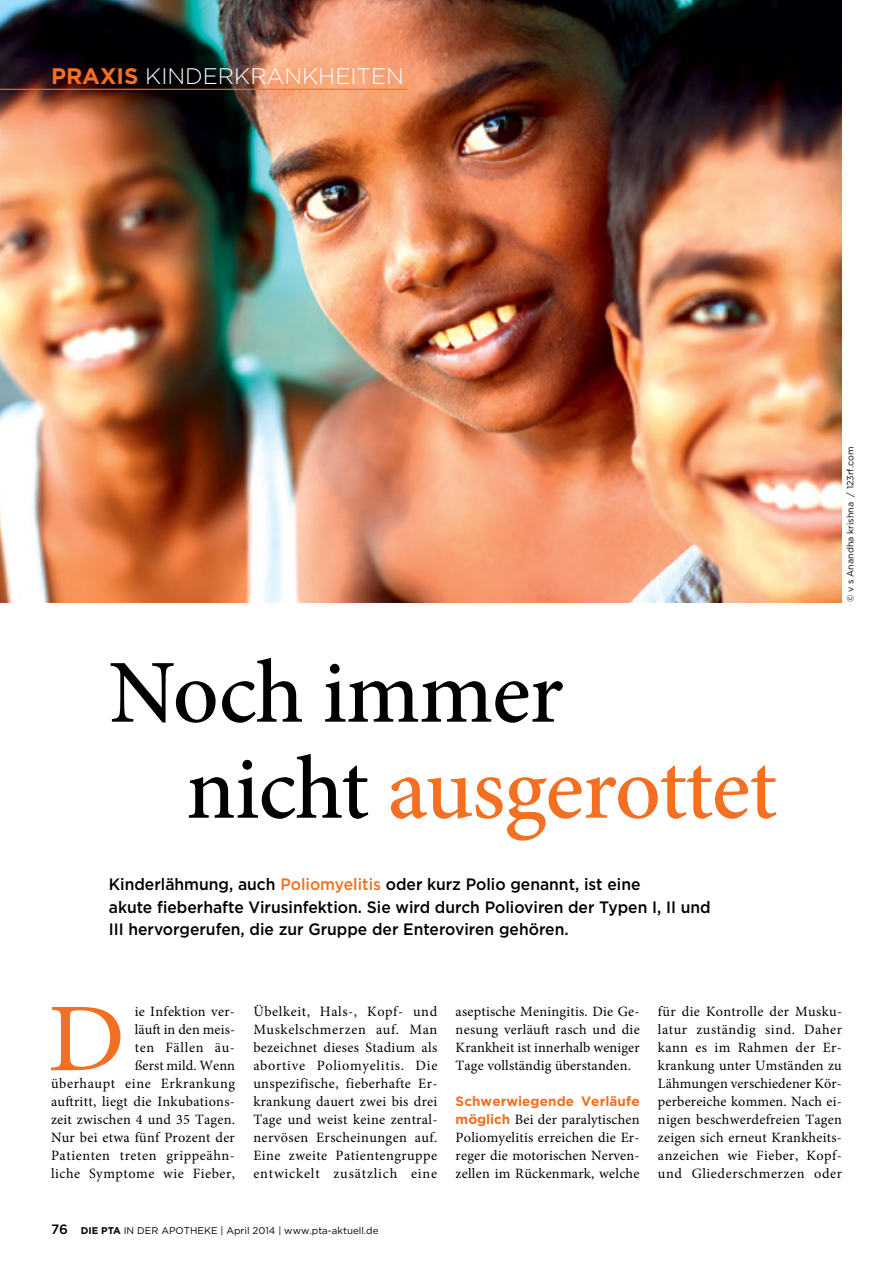
<style>
.page{position:relative;width:893px;height:1263px;background:#fff}
.page>*{position:absolute;margin:0;border:0;box-sizing:border-box;transform-origin:0 0}
.t1{font:97.2px "Minion Pro";color:#f36f21;scale:1.09 1}
.t2{font:500 90px/96px "Minion Pro";letter-spacing:-.015em;color:#000}
.t3{font:300 22.5px "Gotham";color:#fff}
.t4{font:500 16.5px/22.5px "Gotham";color:#000;scale:.95 1}
.t5{font:14.25px/18px "Minion Pro";letter-spacing:.02em;color:#000;text-align:justify}
.t6{font:700 13.5px "Gotham";letter-spacing:.005em;color:#f36f21}
.t7{font:9.75px "Gotham";color:#000}
.t8{font:9px "Gotham";color:#000}
.s1{font-weight:700;color:#f36f21}
.s2{color:#f36f21}
.s3{font-family:"Gotham";font-weight:700;font-size:13.5px;color:#f36f21}
.s4{font-weight:500;font-size:13.5px}
.s5{font-weight:700}
</style>
<div class="page">
<img style="left:0;top:0;width:842px;height:602px">
<hr style="left:0;top:89px;width:408px;height:1px;background:#f36f21">
<h3 class="t3" style="left:51px;top:62px;width:354px"><span class="s1">PRAXIS</span> KINDERKRANKHEITEN</h3>
<h2 class="t2" style="left:186px;top:645px;width:593px;text-indent:-77px">Noch immer<br>nicht <span class="s2">ausgerottet</span></h2>
<p class="t4" style="left:109px;top:873px;width:635px">Kinderlähmung, auch <span class="s2">Poliomyelitis</span> oder kurz Polio genannt, ist eine<br>akute fieberhafte Virusinfektion. Sie wird durch Polioviren der Typen I, II und<br>III hervorgerufen, die zur Gruppe der Enteroviren gehören.</p>
<p class="t8" style="left:844px;top:602px;width:157px;rotate:-90deg">© v s Anandha krishna / 123rf.com</p>
<p class="t5" style="left:51px;top:1003px;width:186px;text-align:right">ie Infektion ver-<br>läuft in den meis-<br>ten Fällen äu-<br>ßerst mild. Wenn<br>überhaupt eine Erkrankung auftritt, liegt die Inkubations&shy;zeit zwischen 4 und 35 Tagen.<br>Nur bei etwa fünf Prozent der<br>Patienten treten grippeähn&shy;liche Symptome wie Fieber,</p>
<p class="t5" style="left:253px;top:1003px;width:186px">Übelkeit, Hals-, Kopf- und Muskelschmerzen auf. Man bezeichnet dieses Stadium als abortive Poliomyelitis. Die unspezifische, fieberhafte Er&shy;krankung dauert zwei bis drei Tage und weist keine zentral&shy;nervösen Erscheinungen auf.<br>Eine zweite Patientengruppe entwickelt zusätzlich eine</p>
<p class="t5" style="left:456px;top:1003px;width:186px">aseptische Meningitis. Die Ge&shy;nesung verläuft rasch und die Krankheit ist innerhalb weniger Tage vollständig überstanden.</p>
<h1 class="t1" style="left:48px;top:974px;width:73px">D</h1>
<p class="t6" style="left:456px;top:1092px;width:185px">Schwerwiegende Verläufe</p>
<p class="t5" style="left:456px;top:1111px;width:185px"><span class="s3">möglich</span> Bei der paralytischen Poliomyelitis erreichen die Er&shy;reger die motorischen Nerven&shy;zellen im Rückenmark, welche</p>
<p class="t7" style="left:51px;top:1224px;width:329px"><span class="s4">76</span> <span class="s5">DIE PTA</span> IN DER APOTHEKE | April 2014 | www.pta-aktuell.de</p>
<p class="t5" style="left:658px;top:1003px;width:186px">für die Kontrolle der Musku&shy;latur zuständig sind. Daher kann es im Rahmen der Er&shy;krankung unter Umständen zu Lähmungen verschiedener Kör&shy;perbereiche kommen. Nach ei&shy;nigen beschwerdefreien Tagen zeigen sich erneut Krankheits&shy;anzeichen wie Fieber, Kopf&shy;und Gliederschmerzen oder</p>
</div>
